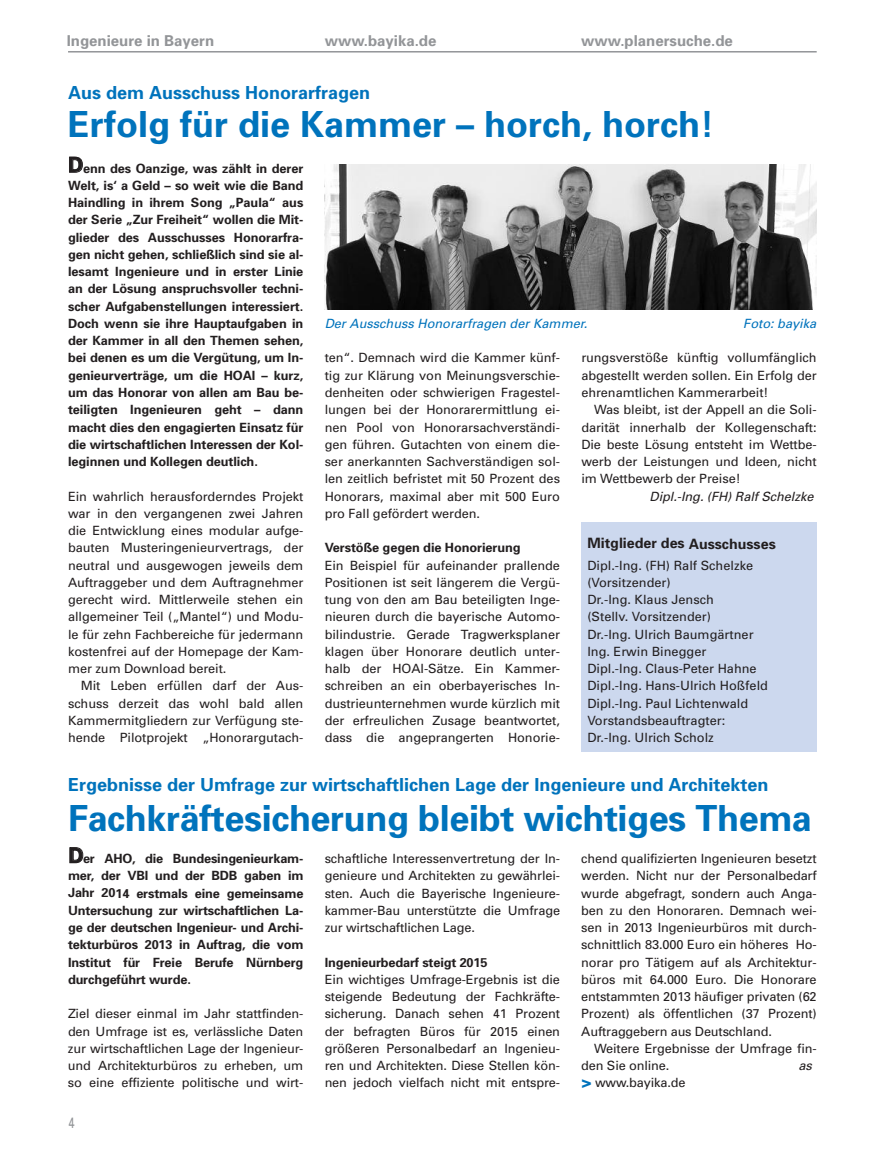
<style>
.page{position:relative;width:872px;height:1170px;background:#fff}
.page>*{position:absolute;margin:0;border:0;box-sizing:border-box;transform-origin:0 0}
.t1{font:700 36px "Univers";letter-spacing:-.01em;color:#0073bc}
.t2{font:700 18px "Univers";color:#0073bc}
.t3{font:700 15px "Univers";color:#939598}
.t4{font:15px "Univers";color:#939598;scale:.8 1}
.t5{font:700 14.25px "Univers";color:#231f20}
.t6{font:12.75px/17.2px "Univers";letter-spacing:-.005em;color:#231f20;text-align:justify}
.t7{font:700 12.75px/17.2px "Univers";letter-spacing:-.005em;color:#231f20;text-align:justify}
.t8{font:italic 12.75px "Univers";color:#0073bc}
.t9{font:italic 12.75px "Univers";letter-spacing:-.005em;color:#231f20}
.s1{font-size:21px}
.s2{font-weight:700;font-size:18px;color:#0073bc}
</style>
<div class="page">
<img style="left:325px;top:164px;width:491px;height:146px">
<hr style="left:68px;top:51px;width:748px;height:2px;background:#939598">
<div style="left:581px;top:522px;width:235px;height:229px;background:#ccd8ee"></div>
<p class="t3" style="left:67px;top:35px;width:149px">Ingenieure in Bayern</p>
<p class="t3" style="left:325px;top:35px;width:113px">www.bayika.de</p>
<p class="t3" style="left:581px;top:35px;width:153px">www.planersuche.de</p>
<h2 class="t2" style="left:68px;top:86px;width:304px">Aus dem Ausschuss Honorarfragen</h2>
<h1 class="t1" style="left:68px;top:111px;width:648px">Erfolg für die Kammer – horch, horch!</h1>
<p class="t7" style="left:68px;top:160px;width:237px"><span class="s1">D</span>enn des Oanzige, was zählt in derer Welt, is‘ a Geld – so weit wie die Band Haindling in ihrem Song „Paula“ aus der Serie „Zur Freiheit“ wollen die Mit&shy;glieder des Ausschusses Honorarfra&shy;gen nicht gehen, schließlich sind sie al&shy;lesamt Ingenieure und in erster Linie an der Lösung anspruchsvoller techni&shy;scher Aufgabenstellungen interessiert.<br>Doch wenn sie ihre Hauptaufgaben in der Kammer in all den Themen sehen, bei denen es um die Vergütung, um In&shy;genieurverträge, um die HOAI – kurz, um das Honorar von allen am Bau be&shy;teiligten Ingenieuren geht – dann macht dies den engagierten Einsatz für die wirtschaftlichen Interessen der Kol&shy;leginnen und Kollegen deutlich.</p>
<p class="t6" style="left:68px;top:488px;width:237px">Ein wahrlich herausforderndes Projekt war in den vergangenen zwei Jahren die Entwicklung eines modular aufge&shy;bauten Musteringenieurvertrags, der neutral und ausgewogen jeweils dem Auftraggeber und dem Auftragnehmer gerecht wird. Mittlerweile stehen ein allgemeiner Teil („Mantel“) und Modu&shy;le für zehn Fachbereiche für jedermann kostenfrei auf der Homepage der Kam&shy;mer zum Download bereit.</p>
<p class="t6" style="left:68px;top:678px;width:237px;text-indent:13px">Mit Leben erfüllen darf der Aus&shy;schuss derzeit das wohl bald allen Kammermitgliedern zur Verfügung ste&shy;hende Pilotprojekt „Honorargutach-</p>
<h2 class="t2" style="left:68px;top:777px;width:702px">Ergebnisse der Umfrage zur wirtschaftlichen Lage der Ingenieure und Architekten</h2>
<h1 class="t1" style="left:68px;top:805px;width:745px">Fachkräftesicherung bleibt wichtiges Thema</h1>
<p class="t7" style="left:68px;top:850px;width:237px"><span class="s1">D</span>er AHO, die Bundesingenieurkam&shy;mer, der VBI und der BDB gaben im Jahr 2014 erstmals eine gemeinsame Untersuchung zur wirtschaftlichen La&shy;ge der deutschen Ingenieur- und Archi&shy;tekturbüros 2013 in Auftrag, die vom Institut für Freie Berufe Nürnberg durchgeführt wurde.</p>
<p class="t6" style="left:68px;top:1006px;width:237px">Ziel dieser einmal im Jahr stattfinden&shy;den Umfrage ist es, verlässliche Daten zur wirtschaftlichen Lage der Ingenieur&shy;und Architekturbüros zu erheben, um so eine effiziente politische und wirt-</p>
<p class="t8" style="left:325px;top:319px;width:264px">Der Ausschuss Honorarfragen der Kammer.</p>
<p class="t8" style="left:743px;top:319px;width:74px">Foto: bayika</p>
<p class="t6" style="left:325px;top:350px;width:237px">ten“. Demnach wird die Kammer künf&shy;tig zur Klärung von Meinungsverschie&shy;denheiten oder schwierigen Fragestel&shy;lungen bei der Honorarermittlung ei&shy;nen Pool von Honorarsachverständi&shy;gen führen. Gutachten von einem die&shy;ser anerkannten Sachverständigen sol&shy;len zeitlich befristet mit 50 Prozent des Honorars, maximal aber mit 500 Euro pro Fall gefördert werden.</p>
<p class="t7" style="left:325px;top:540px;width:197px">Verstöße gegen die Honorierung</p>
<p class="t6" style="left:325px;top:557px;width:237px">Ein Beispiel für aufeinander prallende Positionen ist seit längerem die Vergü&shy;tung von den am Bau beteiligten Inge&shy;nieuren durch die bayerische Automo&shy;bilindustrie. Gerade Tragwerksplaner klagen über Honorare deutlich unter&shy;halb der HOAI-Sätze. Ein Kammer&shy;schreiben an ein oberbayerisches In&shy;dustrieunternehmen wurde kürzlich mit der erfreulichen Zusage beantwortet, dass die angeprangerten Honorie-</p>
<p class="t6" style="left:581px;top:350px;width:237px">rungsverstöße künftig vollumfänglich abgestellt werden sollen. Ein Erfolg der ehrenamtlichen Kammerarbeit!</p>
<p class="t6" style="left:581px;top:402px;width:237px;text-indent:13px">Was bleibt, ist der Appell an die Soli&shy;darität innerhalb der Kollegenschaft:<br>Die beste Lösung entsteht im Wettbe&shy;werb der Leistungen und Ideen, nicht im Wettbewerb der Preise!</p>
<p class="t9" style="left:649px;top:491px;width:165px">Dipl.-Ing. (FH) Ralf Schelzke</p>
<p class="t5" style="left:587px;top:537px;width:190px">Mitglieder des Ausschusses</p>
<p class="t6" style="left:587px;top:557px;width:182px;text-align:left">Dipl.-Ing. (FH) Ralf Schelzke (Vorsitzender)<br>Dr.-Ing. Klaus Jensch<br>(Stellv. Vorsitzender)<br>Dr.-Ing. Ulrich Baumgärtner<br>Ing. Erwin Binegger<br>Dipl.-Ing. Claus-Peter Hahne<br>Dipl.-Ing. Hans-Ulrich Hoßfeld<br>Dipl.-Ing. Paul Lichtenwald<br>Vorstandsbeauftragter:<br>Dr.-Ing. Ulrich Scholz</p>
<p class="t6" style="left:581px;top:850px;width:237px">chend qualifizierten Ingenieuren besetzt werden. Nicht nur der Personalbedarf wurde abgefragt, sondern auch Anga&shy;ben zu den Honoraren. Demnach wei&shy;sen in 2013 Ingenieurbüros mit durch&shy;schnittlich 83.000 Euro ein höheres Ho&shy;norar pro Tätigem auf als Architektur&shy;büros mit 64.000 Euro. Die Honorare entstammten 2013 häufiger privaten (62<br>Prozent) als öffentlichen (37 Prozent)<br>Auftraggebern aus Deutschland.</p>
<p class="t6" style="left:581px;top:1040px;width:237px;text-indent:13px">Weitere Ergebnisse der Umfrage fin&shy;den Sie online.</p>
<p class="t6" style="left:325px;top:850px;width:237px">schaftliche Interessenvertretung der In&shy;genieure und Architekten zu gewährlei&shy;sten. Auch die Bayerische Ingenieure&shy;kammer-Bau unterstützte die Umfrage zur wirtschaftlichen Lage.</p>
<p class="t7" style="left:325px;top:954px;width:164px">Ingenieurbedarf steigt 2015</p>
<p class="t6" style="left:325px;top:971px;width:237px">Ein wichtiges Umfrage-Ergebnis ist die steigende Bedeutung der Fachkräfte&shy;sicherung. Danach sehen 41 Prozent der befragten Büros für 2015 einen größeren Personalbedarf an Ingenieu&shy;ren und Architekten. Diese Stellen kön&shy;nen jedoch vielfach nicht mit entspre-</p>
<p class="t9" style="left:798px;top:1060px;width:15px">as</p>
<p class="t6" style="left:581px;top:1075px;width:106px"><span class="s2">&gt;</span> www.bayika.de</p>
<p class="t4" style="left:68px;top:1117px;width:10px">4</p>
</div>
